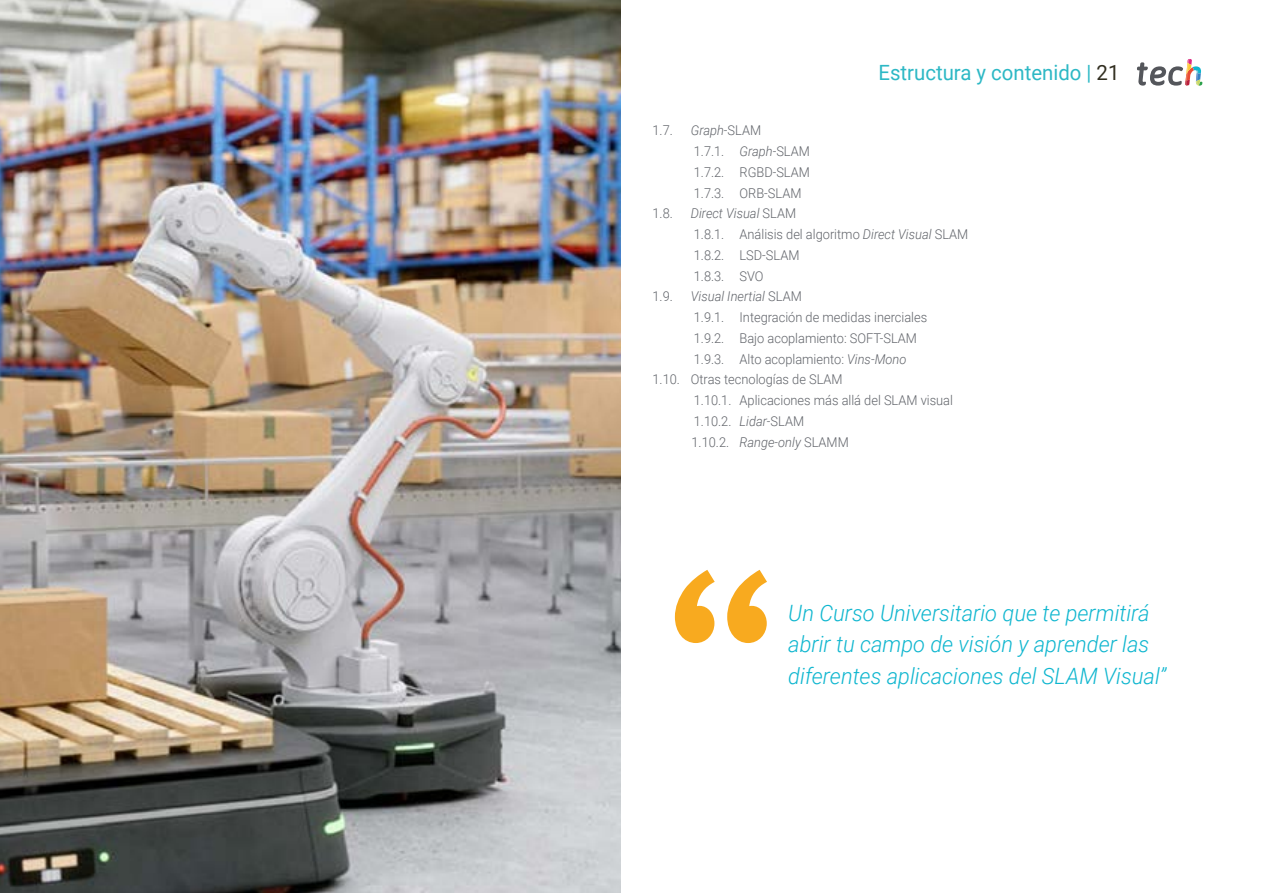
<style>
.page{position:relative;width:1263px;height:893px;background:#fff}
.page>*{position:absolute;margin:0;border:0;box-sizing:border-box;transform-origin:0 0}
.t1{font:italic 300 22.5px/31.5px "Roboto";color:#0fb6cf}
.t2{font:21px "Roboto";color:#2db8c5}
.t3{font:300 13.5px/20.7px "Roboto";color:#61646a;scale:.95 1}
.t4{font:italic 300 13.5px "Roboto";color:#61646a;scale:.95 1}
.s1{color:#312e20}
.s2{font-style:italic}
.s3{font-style:normal}
</style>
<div class="page">
<img style="left:0;top:0;width:621px;height:893px">
<svg style="left:1137px;top:59px;width:65px;height:27px"></svg>
<svg style="left:675px;top:570px;width:92px;height:73px"></svg>
<h2 class="t2" style="left:878px;top:57px;width:242px">Estructura y contenido | <span class="s1">21</span></h2>
<p class="t3" style="left:652px;top:120px;width:23px">1.7.</p>
<p class="t3" style="left:691px;top:120px;width:127px"><span class="s2">Graph</span>-SLAM<br>1.7.1. <span class="s2">Graph</span>-SLAM<br>1.7.2. RGBD-SLAM<br>1.7.3. ORB-SLAM</p>
<p class="t3" style="left:652px;top:203px;width:23px">1.8.</p>
<p class="t3" style="left:691px;top:203px;width:294px"><span class="s2">Direct Visual</span> SLAM<br>1.8.1. Análisis del algoritmo <span class="s2">Direct Visual</span> SLAM<br>1.8.2. LSD-SLAM<br>1.8.3. SVO</p>
<p class="t3" style="left:652px;top:286px;width:23px">1.9.</p>
<p class="t4" style="left:691px;top:287px;width:118px">Visual Inertial <span class="s3">SLAM</span></p>
<p class="t3" style="left:694px;top:307px;width:247px">1.9.1. Integración de medidas inerciales</p>
<p class="t3" style="left:694px;top:327px;width:236px">1.9.2. Bajo acoplamiento: SOFT-SLAM</p>
<p class="t3" style="left:694px;top:348px;width:225px">1.9.3. Alto acoplamiento: <span class="s2">Vins</span>-<span class="s2">Mono</span></p>
<p class="t3" style="left:652px;top:369px;width:202px">1.10. Otras tecnologías de SLAM</p>
<p class="t3" style="left:694px;top:390px;width:274px">1.10.1. Aplicaciones más allá del SLAM visual</p>
<p class="t3" style="left:694px;top:410px;width:118px">1.10.2. <span class="s2">Lidar</span>-SLAM</p>
<p class="t3" style="left:691px;top:431px;width:167px">1.10.2. <span class="s2">Range-only</span> SLAMM</p>
<h1 class="t1" style="left:788px;top:596px;width:380px">Un Curso Universitario que te permitirá abrir tu campo de visión y aprender las diferentes aplicaciones del SLAM Visual”</h1>
</div>
